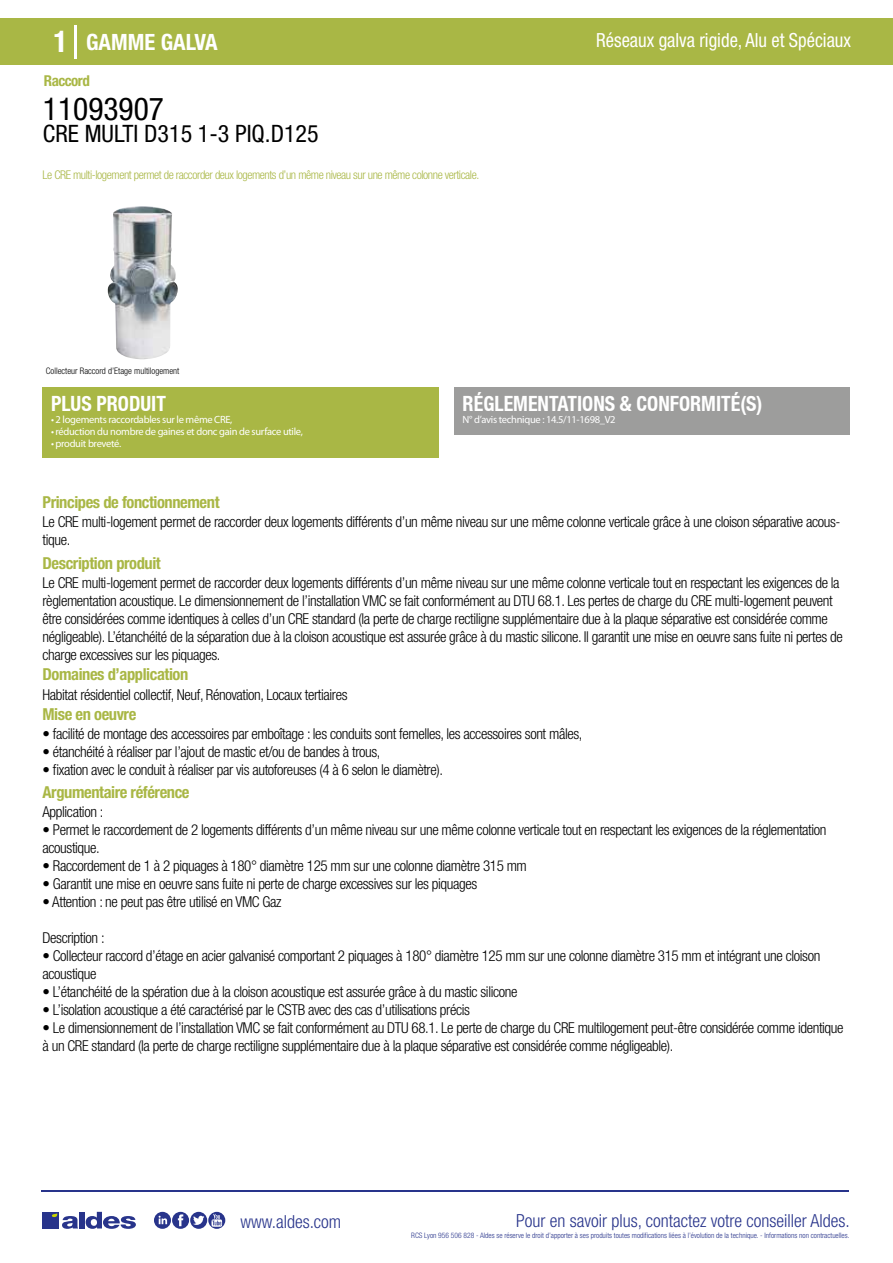
<style>
.page{position:relative;width:893px;height:1263px;background:#fff}
.page>*{position:absolute;margin:0;border:0;box-sizing:border-box;transform-origin:0 0}
.t1{font:condensed 31.5px "Helvetica Neue LT Std";color:#000}
.t2{font:condensed 24px "Helvetica Neue LT Std";color:#000}
.t3{font:700 condensed 22.5px "Helvetica Neue LT Std";color:#fff}
.t4{font:700 condensed 21px "Helvetica Neue";color:#fff;scale:.95 1}
.t5{font:condensed 19.5px "Helvetica Neue LT Std";color:#fff;scale:.95 1}
.t6{font:300 condensed 18px "Helvetica Neue";color:#28348b}
.t7{font:700 condensed 16.5px "Helvetica Neue LT Std";letter-spacing:-.025em;color:#a9b745}
.t8{font:300 condensed 15px/18px "Helvetica Neue LT Std";letter-spacing:-.025em;color:#000}
.t9{font:700 condensed 15px "Helvetica Neue LT Std";letter-spacing:-.035em;color:#a9b745}
.t10{font:300 condensed 12px "Helvetica Neue LT Std";letter-spacing:-.035em;color:#a9b745}
.t11{font:10.5px "Myriad Pro";letter-spacing:-.03em;color:#fff}
.t12{font:300 condensed 9px "Helvetica Neue";color:#000}
.t13{font:300 condensed 7.5px "Helvetica Neue";color:#28348b}
.s1{font-size:30px}
</style>
<div class="page">
<div style="left:0;top:18px;width:893px;height:46px;background:#a9b745"></div>
<div style="left:454px;top:387px;width:396px;height:48px;background:#9d9d9c"></div>
<div style="left:43px;top:387px;width:396px;height:70px;background:#a9b745"></div>
<hr style="left:74px;top:25px;width:2px;height:33px;background:#fff">
<svg style="left:107px;top:206px;width:71px;height:154px"></svg>
<hr style="left:41px;top:1190px;width:808px;height:1px;background:#28348b">
<svg style="left:154px;top:1212px;width:71px;height:17px"></svg>
<div style="left:42px;top:1212px;width:17px;height:16px;background:#28348b"></div>
<div style="left:79px;top:1212px;width:5px;height:16px;background:#28348b"></div>
<svg style="left:86px;top:1212px;width:50px;height:17px"></svg>
<svg style="left:52px;top:1213px;width:26px;height:16px"></svg>
<h3 class="t3" style="left:54px;top:28px;width:166px"><span class="s1">1</span> GAMME GALVA</h3>
<h3 class="t5" style="left:596px;top:29px;width:270px">Réseaux galva rigide, Alu et Spéciaux</h3>
<p class="t9" style="left:44px;top:71px;width:47px">Raccord</p>
<h1 class="t1" style="left:43px;top:91px;width:122px">11093907</h1>
<h2 class="t2" style="left:43px;top:120px;width:277px">CRE MULTI D315 1-3 PIQ.D125</h2>
<p class="t10" style="left:43px;top:167px;width:438px">Le CRE multi-logement permet de raccorder deux logements d’un même niveau sur une même colonne verticale.</p>
<p class="t12" style="left:46px;top:365px;width:135px">Collecteur Raccord d’Etage multilogement</p>
<h3 class="t4" style="left:51px;top:391px;width:122px">PLUS PRODUIT</h3>
<p class="t11" style="left:51px;top:413px;width:183px">• 2 logements raccordables sur le même CRE,</p>
<p class="t11" style="left:51px;top:425px;width:253px">• réduction du nombre de gaines et donc gain de surface utile,</p>
<p class="t11" style="left:51px;top:437px;width:72px">• produit breveté.</p>
<p class="t7" style="left:43px;top:492px;width:179px">Principes de fonctionnement</p>
<h3 class="t4" style="left:463px;top:391px;width:317px">RÉGLEMENTATIONS &amp; CONFORMITÉ(S)</h3>
<p class="t11" style="left:463px;top:413px;width:155px">N° d’avis technique : 14.5/11-1698_V2</p>
<p class="t8" style="left:43px;top:513px;width:800px">Le CRE multi-logement permet de raccorder deux logements différents d’un même niveau sur une même colonne verticale grâce à une cloison séparative acous&shy;tique.</p>
<p class="t8" style="left:43px;top:573px;width:802px">Le CRE multi-logement permet de raccorder deux logements différents d’un même niveau sur une même colonne verticale tout en respectant les exigences de la règlementation acoustique. Le dimensionnement de l’installation VMC se fait conformément au DTU 68.1. Les pertes de charge du CRE multi-logement peuvent être considérées comme identiques à celles d’un CRE standard (la perte de charge rectiligne supplémentaire due à la plaque séparative est considérée comme négligeable). L’étanchéité de la séparation due à la cloison acoustique est assurée grâce à du mastic silicone. Il garantit une mise en oeuvre sans fuite ni pertes de charge excessives sur les piquages.</p>
<p class="t8" style="left:43px;top:685px;width:307px">Habitat résidentiel collectif, Neuf, Rénovation, Locaux tertiaires</p>
<p class="t8" style="left:43px;top:725px;width:541px">• facilité de montage des accessoires par emboîtage : les conduits sont femelles, les accessoires sont mâles,</p>
<p class="t8" style="left:43px;top:743px;width:340px">• étanchéité à réaliser par l’ajout de mastic et/ou de bandes à trous,</p>
<p class="t8" style="left:43px;top:761px;width:402px">• fixation avec le conduit à réaliser par vis autoforeuses (4 à 6 selon le diamètre).</p>
<p class="t7" style="left:43px;top:553px;width:120px">Description produit</p>
<p class="t7" style="left:43px;top:664px;width:147px">Domaines d’application</p>
<p class="t7" style="left:43px;top:704px;width:95px">Mise en oeuvre</p>
<p class="t7" style="left:43px;top:782px;width:149px">Argumentaire référence</p>
<p class="t8" style="left:43px;top:802px;width:62px">Application :</p>
<p class="t8" style="left:43px;top:820px;width:785px">• Permet le raccordement de 2 logements différents d’un même niveau sur une même colonne verticale tout en respectant les exigences de la réglementation acoustique.</p>
<p class="t8" style="left:43px;top:856px;width:486px">• Raccordement de 1 à 2 piquages à 180° diamètre 125 mm sur une colonne diamètre 315 mm</p>
<p class="t8" style="left:43px;top:874px;width:436px">• Garantit une mise en oeuvre sans fuite ni perte de charge excessives sur les piquages</p>
<p class="t8" style="left:43px;top:892px;width:241px">• Attention : ne peut pas être utilisé en VMC Gaz</p>
<p class="t8" style="left:43px;top:928px;width:64px">Description :</p>
<p class="t8" style="left:43px;top:946px;width:779px">• Collecteur raccord d’étage en acier galvanisé comportant 2 piquages à 180° diamètre 125 mm sur une colonne diamètre 315 mm et intégrant une cloison acoustique</p>
<p class="t8" style="left:43px;top:982px;width:476px">• L’étanchéité de la spération due à la cloison acoustique est assurée grâce à du mastic silicone</p>
<p class="t8" style="left:43px;top:1000px;width:429px">• L’isolation acoustique a été caractérisé par le CSTB avec des cas d’utilisations précis</p>
<p class="t8" style="left:43px;top:1018px;width:803px">• Le dimensionnement de l’installation VMC se fait conformément au DTU 68.1. Le perte de charge du CRE multilogement peut-être considérée comme identique à un CRE standard (la perte de charge rectiligne supplémentaire due à la plaque séparative est considérée comme négligeable).</p>
<p class="t6" style="left:240px;top:1211px;width:102px">www.aldes.com</p>
<p class="t6" style="left:516px;top:1211px;width:335px">Pour en savoir plus, contactez votre conseiller Aldes.</p>
<p class="t13" style="left:411px;top:1230px;width:440px">RCS Lyon 956 506 828 - Aldes se réserve le droit d’apporter à ses produits toutes modifications liées à l’évolution de la technique. - Informations non contractuelles.</p>
</div>
